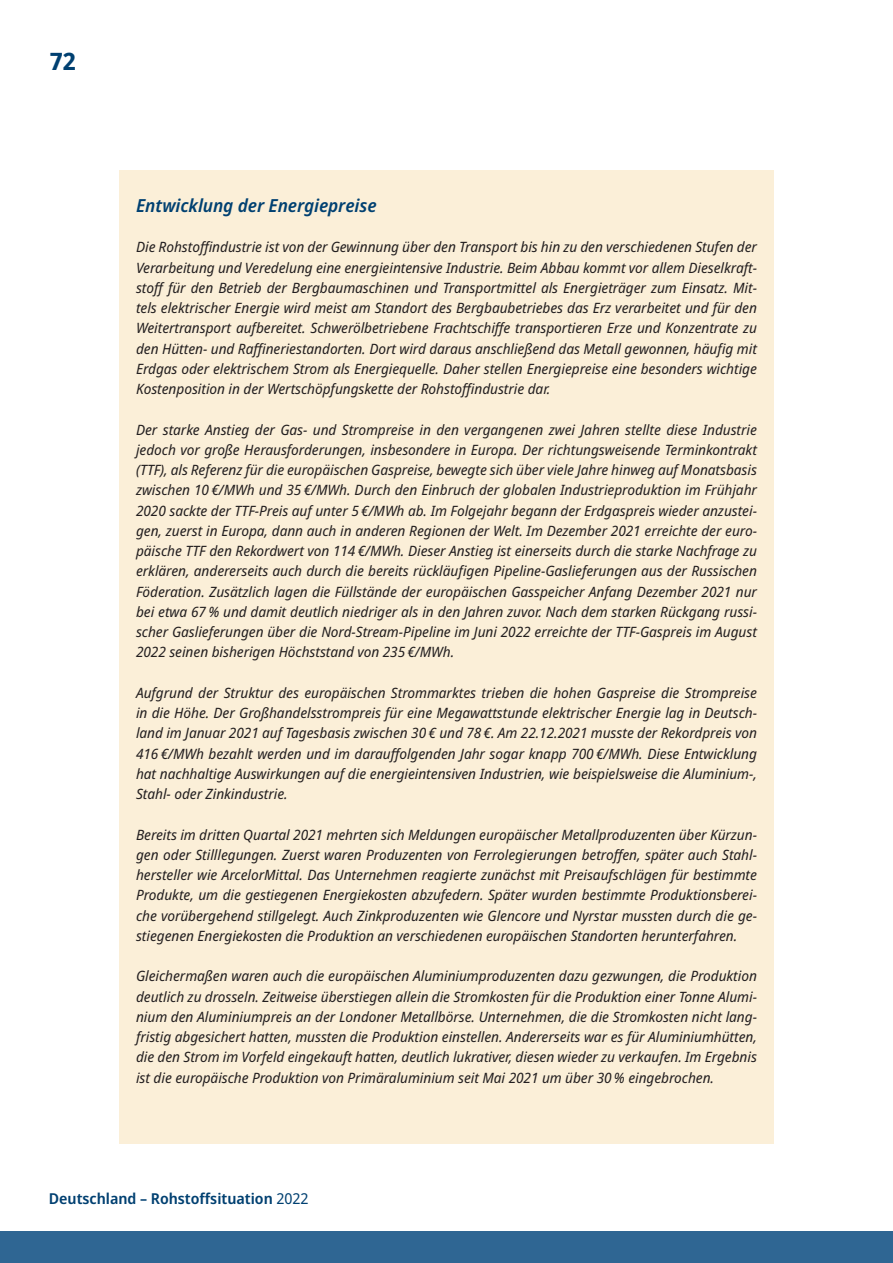
<style>
.page{position:relative;width:893px;height:1263px;background:#fff}
.page>*{position:absolute;margin:0;border:0;box-sizing:border-box;transform-origin:0 0}
.t1{font:700 24px "Noto Sans Display";color:#004071}
.Infobox_Überschrift{font:italic 600 18px "Noto Sans Display";color:#004071}
.t2{font:600 15px "Noto Sans Display";color:#004071}
.Infobox_Fließtext{font:italic 14.25px/20.2px "Noto Sans Display";color:#231f20;text-align:justify}
.s1{font-weight:400}
</style>
<div class="page">
<div style="left:0;top:1231px;width:893px;height:32px;background:#2f6693"></div>
<div style="left:119px;top:170px;width:655px;height:974px;background:#fbefd8"></div>
<h1 class="t1" style="left:50px;top:44px;width:28px">72</h1>
<h3 class="Infobox_Überschrift" style="left:136px;top:192px;width:242px">Entwicklung der Energiepreise</h3>
<p class="Infobox_Fließtext" style="left:136px;top:237px;width:622px">Die Rohstoffindustrie ist von der Gewinnung über den Transport bis hin zu den verschiedenen Stufen der Verarbeitung und Veredelung eine energieintensive Industrie. Beim Abbau kommt vor allem Dieselkraft&shy;stoff für den Betrieb der Bergbaumaschinen und Transportmittel als Energieträger zum Einsatz. Mit&shy;tels elektrischer Energie wird meist am Standort des Bergbaubetriebes das Erz verarbeitet und für den Weitertransport aufbereitet. Schwerölbetriebene Frachtschiffe transportieren Erze und Konzentrate zu den Hütten- und Raffineriestandorten. Dort wird daraus anschließend das Metall gewonnen, häufig mit Erdgas oder elektrischem Strom als Energiequelle. Daher stellen Energiepreise eine besonders wichtige Kostenposition in der Wertschöpfungskette der Rohstoffindustrie dar.</p>
<p class="Infobox_Fließtext" style="left:136px;top:419px;width:622px">Der starke Anstieg der Gas- und Strompreise in den vergangenen zwei Jahren stellte diese Industrie jedoch vor große Herausforderungen, insbesondere in Europa. Der richtungsweisende Terminkontrakt (TTF), als Referenz für die europäischen Gaspreise, bewegte sich über viele Jahre hinweg auf Monatsbasis zwischen 10 €/MWh und 35 €/MWh. Durch den Einbruch der globalen Industrieproduktion im Frühjahr 2020 sackte der TTF-Preis auf unter 5 €/MWh ab. Im Folgejahr begann der Erdgaspreis wieder anzustei&shy;gen, zuerst in Europa, dann auch in anderen Regionen der Welt. Im Dezember 2021 erreichte der euro&shy;päische TTF den Rekordwert von 114 €/MWh. Dieser Anstieg ist einerseits durch die starke Nachfrage zu erklären, andererseits auch durch die bereits rückläufigen Pipeline-Gaslieferungen aus der Russischen Föderation. Zusätzlich lagen die Füllstände der europäischen Gasspeicher Anfang Dezember 2021 nur bei etwa 67 % und damit deutlich niedriger als in den Jahren zuvor. Nach dem starken Rückgang russi&shy;scher Gaslieferungen über die Nord-Stream-Pipeline im Juni 2022 erreichte der TTF-Gaspreis im August 2022 seinen bisherigen Höchststand von 235 €/MWh.</p>
<p class="Infobox_Fließtext" style="left:136px;top:683px;width:622px">Aufgrund der Struktur des europäischen Strommarktes trieben die hohen Gaspreise die Strompreise in die Höhe. Der Großhandelsstrompreis für eine Megawattstunde elektrischer Energie lag in Deutsch&shy;land im Januar 2021 auf Tagesbasis zwischen 30 € und 78 €. Am 22.12.2021 musste der Rekordpreis von 416 €/MWh bezahlt werden und im darauffolgenden Jahr sogar knapp 700 €/MWh. Diese Entwicklung hat nachhaltige Auswirkungen auf die energieintensiven Industrien, wie beispielsweise die Aluminium-, Stahl- oder Zinkindustrie.</p>
<p class="Infobox_Fließtext" style="left:136px;top:824px;width:622px">Bereits im dritten Quartal 2021 mehrten sich Meldungen europäischer Metallproduzenten über Kürzun&shy;gen oder Stilllegungen. Zuerst waren Produzenten von Ferrolegierungen betroffen, später auch Stahl&shy;hersteller wie ArcelorMittal. Das Unternehmen reagierte zunächst mit Preisaufschlägen für bestimmte Produkte, um die gestiegenen Energiekosten abzufedern. Später wurden bestimmte Produktionsberei&shy;che vorübergehend stillgelegt. Auch Zinkproduzenten wie Glencore und Nyrstar mussten durch die ge&shy;stiegenen Energiekosten die Produktion an verschiedenen europäischen Standorten herunterfahren.</p>
<p class="Infobox_Fließtext" style="left:136px;top:966px;width:622px">Gleichermaßen waren auch die europäischen Aluminiumproduzenten dazu gezwungen, die Produktion deutlich zu drosseln. Zeitweise überstiegen allein die Stromkosten für die Produktion einer Tonne Alumi&shy;nium den Aluminiumpreis an der Londoner Metallbörse. Unternehmen, die die Stromkosten nicht lang&shy;fristig abgesichert hatten, mussten die Produktion einstellen. Andererseits war es für Aluminiumhütten, die den Strom im Vorfeld eingekauft hatten, deutlich lukrativer, diesen wieder zu verkaufen. Im Ergebnis ist die europäische Produktion von Primäraluminium seit Mai 2021 um über 30 % eingebrochen.</p>
<p class="t2" style="left:49px;top:1188px;width:261px">Deutschland – Rohstoffsituation <span class="s1">2022</span></p>
</div>
